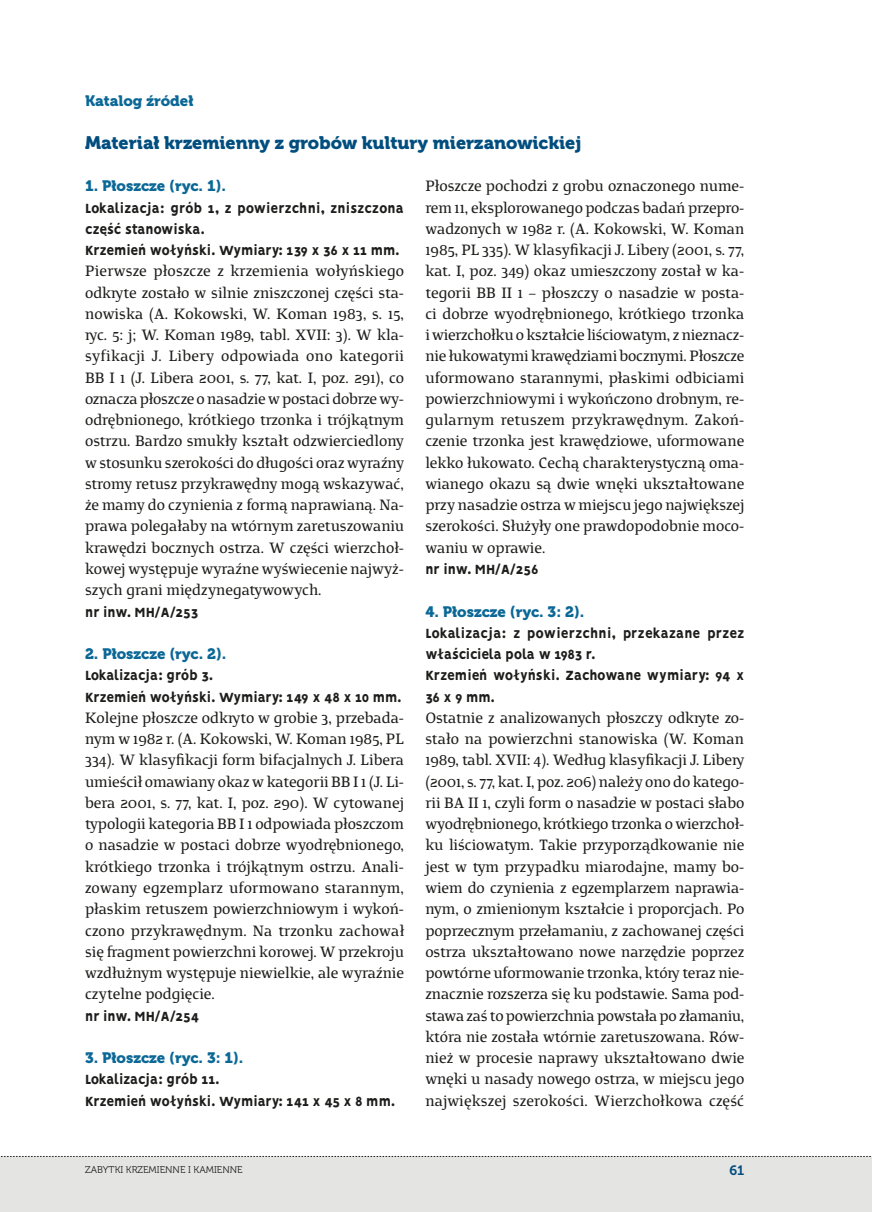
<style>
.page{position:relative;width:872px;height:1212px;background:#fff}
.page>*{position:absolute;margin:0;border:0;box-sizing:border-box;transform-origin:0 0}
.t__1{font:18px "Museo 900";color:#004e7f}
._0_tekst_główny_1_ak{font:16.5px/21.3px "Pagewalker";color:#1d1d1b;text-align:justify;scale:.95 1}
.lokalizacja{font:800 15px/21.3px "Vision";letter-spacing:-.005em;color:#1d1d1b;scale:.95 1}
.t__2{font:15px "Museo 900";color:#0b6896}
.nr_inwentarza{font:800 15px "Vision";color:#1d1d1b;scale:.95 1}
.lokalizacja-2{font:800 15px "Vision";letter-spacing:-.025em;color:#1d1d1b;scale:.95 1}
.lokalizacja-3{font:800 15px "Vision";letter-spacing:-.03em;color:#1d1d1b;scale:.95 1}
.t1{font:13.5px "Museo 700";color:#004e7f}
.t2{font:9.75px "Museo 300";color:#1d1d1b}
</style>
<div class="page">
<div style="left:0;top:1156px;width:872px;height:56px;background:#e4e4e3"></div>
<svg style="left:1px;top:1156px;width:870px;height:1px"></svg>
<p class="t__2" style="left:85px;top:93px;width:110px">Katalog źródeł</p>
<p class="t__1" style="left:85px;top:132px;width:498px">Materiał krzemienny z grobów kultury mierzanowickiej</p>
<p class="t__2" style="left:85px;top:178px;width:142px">1. Płoszcze (ryc. 1).</p>
<p class="lokalizacja" style="left:85px;top:199px;width:337px">Lokalizacja: grób 1, z powierzchni, zniszczona część stanowiska.</p>
<p class="lokalizacja" style="left:85px;top:241px;width:332px">Krzemień wołyński. Wymiary: 139 x 36 x 11 mm.</p>
<p class="_0_tekst_główny_1_ak" style="left:85px;top:261px;width:337px">Pierwsze płoszcze z krzemienia wołyńskiego odkryte zostało w silnie zniszczonej części sta&shy;nowiska (A. Kokowski, W. Koman 1983, s. 15, ryc. 5: j; W. Koman 1989, tabl. XVII: 3). W kla&shy;syfikacji J. Libery odpowiada ono kategorii BB I 1 (J. Libera 2001, s. 77, kat. I, poz. 291), co oznacza płoszcze o nasadzie w postaci dobrze wy&shy;odrębnionego, krótkiego trzonka i trójkątnym ostrzu. Bardzo smukły kształt odzwierciedlony w stosunku szerokości do długości oraz wyraźny stromy retusz przykrawędny mogą wskazywać, że mamy do czynienia z formą naprawianą. Na&shy;prawa polegałaby na wtórnym zaretuszowaniu krawędzi bocznych ostrza. W części wierzchoł&shy;kowej występuje wyraźne wyświecenie najwyż&shy;szych grani międzynegatywowych.</p>
<p class="nr_inwentarza" style="left:85px;top:603px;width:121px">nr inw. MH/A/253</p>
<p class="t__2" style="left:85px;top:645px;width:143px">2. Płoszcze (ryc. 2).</p>
<p class="lokalizacja-3" style="left:85px;top:667px;width:136px">Lokalizacja: grób 3.</p>
<p class="lokalizacja" style="left:85px;top:688px;width:334px">Krzemień wołyński. Wymiary: 149 x 48 x 10 mm.</p>
<p class="_0_tekst_główny_1_ak" style="left:85px;top:707px;width:337px">Kolejne płoszcze odkryto w grobie 3, przebada&shy;nym w 1982 r. (A. Kokowski, W. Koman 1985, PL 334). W klasyfikacji form bifacjalnych J. Libera umieścił omawiany okaz w kategorii BB I 1 (J. Li&shy;bera 2001, s. 77, kat. I, poz. 290). W cytowanej typologii kategoria BB I 1 odpowiada płoszczom o nasadzie w postaci dobrze wyodrębnionego, krótkiego trzonka i trójkątnym ostrzu. Anali&shy;zowany egzemplarz uformowano starannym, płaskim retuszem powierzchniowym i wykoń&shy;czono przykrawędnym. Na trzonku zachował się fragment powierzchni korowej. W przekroju wzdłużnym występuje niewielkie, ale wyraźnie czytelne podgięcie.</p>
<p class="nr_inwentarza" style="left:85px;top:1007px;width:122px">nr inw. MH/A/254</p>
<p class="t__2" style="left:85px;top:1049px;width:160px">3. Płoszcze (ryc. 3: 1).</p>
<p class="lokalizacja-2" style="left:85px;top:1071px;width:143px">Lokalizacja: grób 11.</p>
<p class="lokalizacja" style="left:85px;top:1091px;width:328px">Krzemień wołyński. Wymiary: 141 x 45 x 8 mm.</p>
<p class="_0_tekst_główny_1_ak" style="left:425px;top:175px;width:337px">Płoszcze pochodzi z grobu oznaczonego nume&shy;rem 11, eksplorowanego podczas badań przepro&shy;wadzonych w 1982 r. (A. Kokowski, W. Koman 1985, PL 335). W klasyfikacji J. Libery (2001, s. 77, kat. I, poz. 349) okaz umieszczony został w ka&shy;tegorii BB II 1 – płoszczy o nasadzie w posta&shy;ci dobrze wyodrębnionego, krótkiego trzonka i wierzchołku o kształcie liściowatym, z nieznacz&shy;nie łukowatymi krawędziami bocznymi. Płoszcze uformowano starannymi, płaskimi odbiciami powierzchniowymi i wykończono drobnym, re&shy;gularnym retuszem przykrawędnym. Zakoń&shy;czenie trzonka jest krawędziowe, uformowane lekko łukowato. Cechą charakterystyczną oma&shy;wianego okazu są dwie wnęki ukształtowane przy nasadzie ostrza w miejscu jego największej szerokości. Służyły one prawdopodobnie moco&shy;waniu w oprawie.</p>
<p class="nr_inwentarza" style="left:425px;top:560px;width:121px">nr inw. MH/A/256</p>
<p class="t__2" style="left:425px;top:603px;width:160px">4. Płoszcze (ryc. 3: 2).</p>
<p class="lokalizacja" style="left:425px;top:624px;width:337px">Lokalizacja: z powierzchni, przekazane przez właściciela pola w 1983 r.</p>
<p class="lokalizacja" style="left:425px;top:666px;width:337px">Krzemień wołyński. Zachowane wymiary: 94 x<br>36 x 9 mm.</p>
<p class="_0_tekst_główny_1_ak" style="left:425px;top:707px;width:337px">Ostatnie z analizowanych płoszczy odkryte zo&shy;stało na powierzchni stanowiska (W. Koman 1989, tabl. XVII: 4). Według klasyfikacji J. Libery (2001, s. 77, kat. I, poz. 206) należy ono do katego&shy;rii BA II 1, czyli form o nasadzie w postaci słabo wyodrębnionego, krótkiego trzonka o wierzchoł&shy;ku liściowatym. Takie przyporządkowanie nie jest w tym przypadku miarodajne, mamy bo&shy;wiem do czynienia z egzemplarzem naprawia&shy;nym, o zmienionym kształcie i proporcjach. Po poprzecznym przełamaniu, z zachowanej części ostrza ukształtowano nowe narzędzie poprzez powtórne uformowanie trzonka, który teraz nie&shy;znacznie rozszerza się ku podstawie. Sama pod&shy;stawa zaś to powierzchnia powstała po złamaniu, która nie została wtórnie zaretuszowana. Rów&shy;nież w procesie naprawy ukształtowano dwie wnęki u nasady nowego ostrza, w miejscu jego największej szerokości. Wierzchołkowa część</p>
<p class="t2" style="left:85px;top:1164px;width:159px">ZABYTKI KRZEMIENNE I KAMIENNE</p>
<p class="t1" style="left:729px;top:1163px;width:16px">61</p>
</div>
